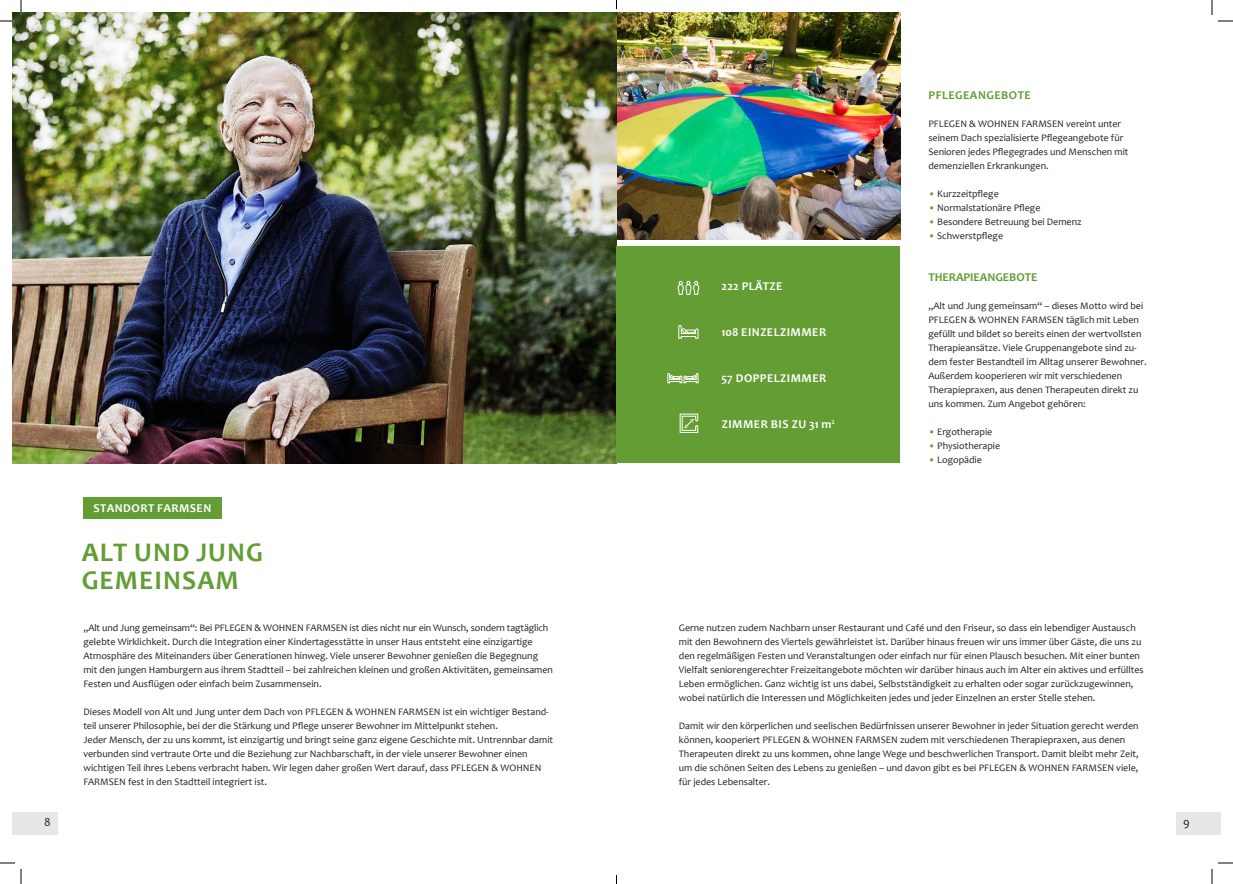
<style>
.page{position:relative;width:1233px;height:884px;background:#fff}
.page>*{position:absolute;margin:0;border:0;box-sizing:border-box;transform-origin:0 0}
.t1{font:700 27px/28px "Candara";letter-spacing:.04em;color:#639d34}
.t2{font:700 12px "Candara";letter-spacing:.04em;color:#fff}
.t3{font:700 12px "Candara";color:#639d34}
.t4{font:700 12px "Candara";letter-spacing:.04em;color:#639d34}
.t5{font:12px "Candara";color:#231f20}
.t6{font:10px/14px "Candara";color:#231f20}
.s1{color:#639d34}
</style>
<div class="page">
<div style="left:12px;top:812px;width:46px;height:22px;background:#e6e7e9"></div>
<div style="left:1176px;top:812px;width:44px;height:22px;background:#e6e7e9"></div>
<img style="left:616px;top:12px;width:284px;height:227px">
<img style="left:12px;top:12px;width:604px;height:451px">
<div style="left:83px;top:497px;width:138px;height:22px;background:#639d34"></div>
<div style="left:616px;top:246px;width:284px;height:217px;background:#639d34"></div>
<svg style="left:678px;top:325px;width:20px;height:14px"></svg>
<svg style="left:667px;top:373px;width:31px;height:10px"></svg>
<svg style="left:679px;top:413px;width:19px;height:20px"></svg>
<svg style="left:677px;top:281px;width:22px;height:14px"></svg>
<svg style="left:1218px;top:20px;width:15px;height:2px"></svg>
<svg style="left:1218px;top:862px;width:15px;height:2px"></svg>
<svg style="left:0;top:0;width:22px;height:22px"></svg>
<svg style="left:0;top:862px;width:22px;height:22px"></svg>
<svg style="left:1211px;top:0;width:1px;height:15px"></svg>
<svg style="left:1211px;top:869px;width:1px;height:15px"></svg>
<p class="t2" style="left:94px;top:500px;width:119px">STANDORT FARMSEN</p>
<h1 class="t1" style="left:82px;top:538px;width:182px">ALT UND JUNG<br>GEMEINSAM</h1>
<p class="t6" style="left:83px;top:621px;width:471px">„Alt und Jung gemeinsam“: Bei PFLEGEN &amp; WOHNEN FARMSEN ist dies nicht nur ein Wunsch, sondern tagtäglich gelebte Wirklichkeit. Durch die Integration einer Kindertagesstätte in unser Haus entsteht eine einzigartige Atmosphäre des Miteinanders über Generationen hinweg. Viele unserer Bewohner genießen die Begegnung mit den jungen Hamburgern aus ihrem Stadtteil – bei zahlreichen kleinen und großen Aktivitäten, gemeinsamen Festen und Ausflügen oder einfach beim Zusammensein.</p>
<p class="t6" style="left:83px;top:705px;width:471px">Dieses Modell von Alt und Jung unter dem Dach von PFLEGEN &amp; WOHNEN FARMSEN ist ein wichtiger Bestand&shy;teil unserer Philosophie, bei der die Stärkung und Pflege unserer Bewohner im Mittelpunkt stehen.<br>Jeder Mensch, der zu uns kommt, ist einzigartig und bringt seine ganz eigene Geschichte mit. Untrennbar damit verbunden sind vertraute Orte und die Beziehung zur Nachbarschaft, in der viele unserer Bewohner einen wichtigen Teil ihres Lebens verbracht haben. Wir legen daher großen Wert darauf, dass PFLEGEN &amp; WOHNEN FARMSEN fest in den Stadtteil integriert ist.</p>
<p class="t2" style="left:721px;top:279px;width:62px">222 PLÄTZE</p>
<p class="t2" style="left:721px;top:325px;width:106px">108 EINZELZIMMER</p>
<p class="t2" style="left:721px;top:370px;width:106px">57 DOPPELZIMMER</p>
<p class="t2" style="left:722px;top:416px;width:114px">ZIMMER BIS ZU 31 m<sup>2</sup></p>
<p class="t4" style="left:928px;top:88px;width:104px">PFLEGEANGEBOTE</p>
<p class="t6" style="left:928px;top:117px;width:201px">PFLEGEN &amp; WOHNEN FARMSEN vereint unter seinem Dach spezialisierte Pflegeangebote für Senioren jedes Pflegegrades und Menschen mit demenziellen Erkrankungen.</p>
<p class="t6" style="left:928px;top:187px;width:72px"><span class="s1">•</span> Kurzzeitpflege</p>
<p class="t6" style="left:928px;top:201px;width:114px"><span class="s1">•</span> Normalstationäre Pflege</p>
<p class="t6" style="left:928px;top:215px;width:155px"><span class="s1">•</span> Besondere Betreuung bei Demenz</p>
<p class="t6" style="left:928px;top:229px;width:76px"><span class="s1">•</span> Schwerstpflege</p>
<p class="t3" style="left:928px;top:270px;width:111px">THERAPIEANGEBOTE</p>
<p class="t6" style="left:928px;top:299px;width:220px">„Alt und Jung gemeinsam“ – dieses Motto wird bei PFLEGEN &amp; WOHNEN FARMSEN täglich mit Leben gefüllt und bildet so bereits einen der wertvollsten Therapieansätze. Viele Gruppenangebote sind zu&shy;dem fester Bestandteil im Alltag unserer Bewohner.<br>Außerdem kooperieren wir mit verschiedenen Therapiepraxen, aus denen Therapeuten direkt zu uns kommen. Zum Angebot gehören:</p>
<p class="t6" style="left:928px;top:425px;width:65px"><span class="s1">•</span> Ergotherapie</p>
<p class="t6" style="left:928px;top:439px;width:73px"><span class="s1">•</span> Physiotherapie</p>
<p class="t6" style="left:928px;top:453px;width:55px"><span class="s1">•</span> Logopädie</p>
<p class="t6" style="left:679px;top:621px;width:466px">Gerne nutzen zudem Nachbarn unser Restaurant und Café und den Friseur, so dass ein lebendiger Austausch mit den Bewohnern des Viertels gewährleistet ist. Darüber hinaus freuen wir uns immer über Gäste, die uns zu den regelmäßigen Festen und Veranstaltungen oder einfach nur für einen Plausch besuchen. Mit einer bunten Vielfalt seniorengerechter Freizeitangebote möchten wir darüber hinaus auch im Alter ein aktives und erfülltes Leben ermöglichen. Ganz wichtig ist uns dabei, Selbstständigkeit zu erhalten oder sogar zurückzugewinnen, wobei natürlich die Interessen und Möglichkeiten jedes und jeder Einzelnen an erster Stelle stehen.</p>
<p class="t6" style="left:679px;top:719px;width:461px">Damit wir den körperlichen und seelischen Bedürfnissen unserer Bewohner in jeder Situation gerecht werden können, kooperiert PFLEGEN &amp; WOHNEN FARMSEN zudem mit verschiedenen Therapiepraxen, aus denen Therapeuten direkt zu uns kommen, ohne lange Wege und beschwerlichen Transport. Damit bleibt mehr Zeit, um die schönen Seiten des Lebens zu genießen – und davon gibt es bei PFLEGEN &amp; WOHNEN FARMSEN viele, für jedes Lebensalter.</p>
<p class="t5" style="left:44px;top:814px;width:8px">8</p>
<p class="t5" style="left:1183px;top:814px;width:8px">9</p>
</div>
